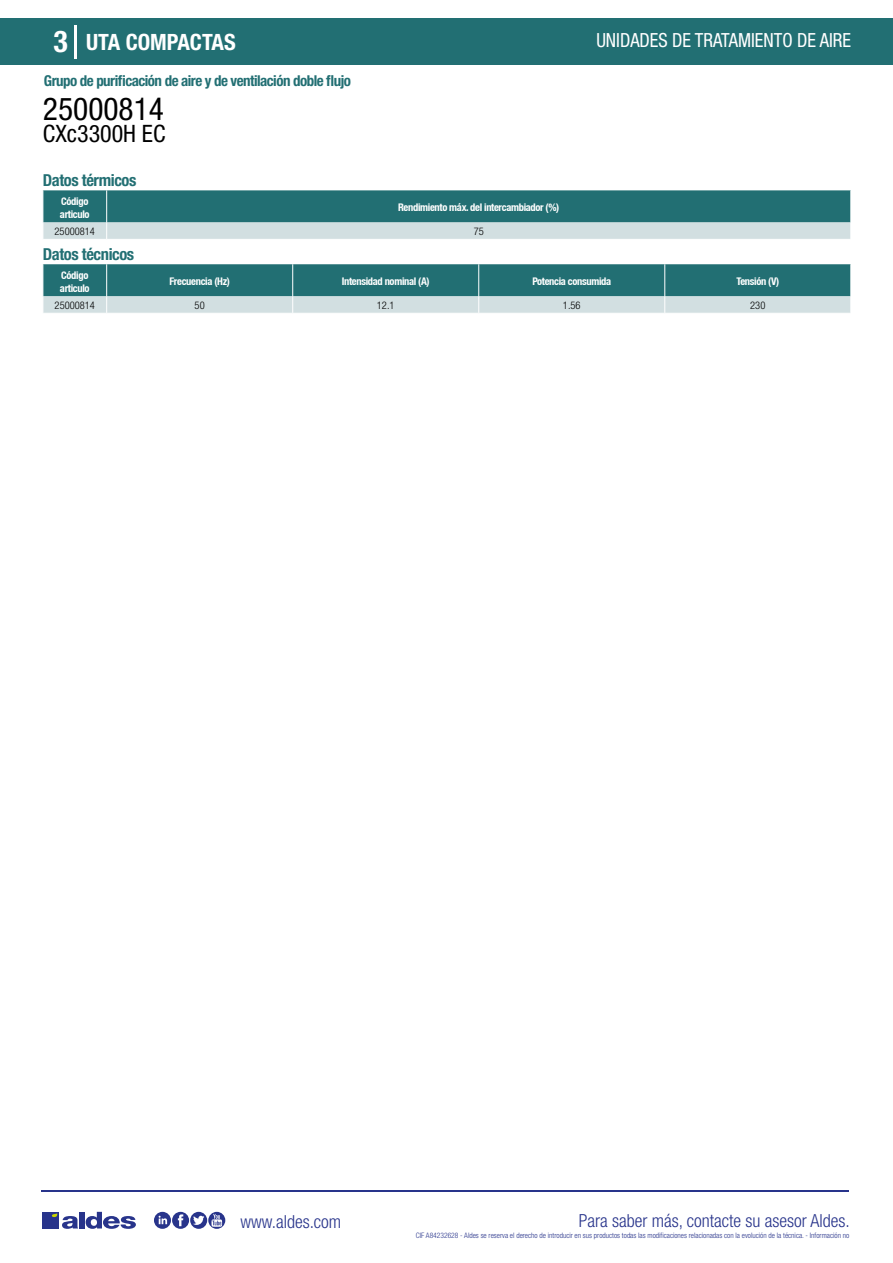
<style>
.page{position:relative;width:893px;height:1263px;background:#fff}
.page>*{position:absolute;margin:0;border:0;box-sizing:border-box;transform-origin:0 0}
.t1{font:condensed 31.5px "Helvetica Neue LT Std";color:#000}
.t2{font:700 condensed 30px "Helvetica Neue LT Std";color:#fff}
.t3{font:condensed 24px "Helvetica Neue LT Std";color:#000}
.t4{font:700 condensed 22.5px "Helvetica Neue LT Std";color:#fff}
.t5{font:condensed 19.5px "Helvetica Neue LT Std";color:#fff;scale:.95 1}
.t6{font:300 condensed 18px "Helvetica Neue";color:#28348b}
.t7{font:700 condensed 16.5px "Helvetica Neue LT Std";letter-spacing:-.025em;color:#226f73}
.t8{font:700 condensed 15px "Helvetica Neue LT Std";letter-spacing:-.035em;color:#226f73}
.t9{font:700 condensed 10.5px/13.5px "Helvetica Neue";letter-spacing:-.03em;color:#fff}
.t10{font:300 condensed 10.5px "Helvetica Neue";color:#000}
.t11{font:300 condensed 7.5px "Helvetica Neue";color:#28348b}
</style>
<div class="page">
<div style="left:0;top:18px;width:893px;height:46px;background:#226f73"></div>
<hr style="left:74px;top:25px;width:2px;height:33px;background:#fff">
<hr style="left:41px;top:1190px;width:808px;height:1px;background:#28348b">
<svg style="left:154px;top:1212px;width:71px;height:17px"></svg>
<div style="left:42px;top:1212px;width:17px;height:16px;background:#28348b"></div>
<div style="left:79px;top:1212px;width:5px;height:16px;background:#28348b"></div>
<svg style="left:86px;top:1212px;width:50px;height:17px"></svg>
<svg style="left:52px;top:1213px;width:26px;height:16px"></svg>
<svg style="left:43px;top:190px;width:808px;height:49px;background:#60969a"></svg>
<svg style="left:43px;top:264px;width:808px;height:49px;background:#61979a"></svg>
<h2 class="t2" style="left:54px;top:24px;width:16px">3</h2>
<h3 class="t4" style="left:86px;top:28px;width:151px">UTA COMPACTAS</h3>
<h3 class="t5" style="left:596px;top:29px;width:270px">UNIDADES DE TRATAMIENTO DE AIRE</h3>
<h3 class="t8" style="left:44px;top:71px;width:309px">Grupo de purificación de aire y de ventilación doble flujo</h3>
<h1 class="t1" style="left:43px;top:91px;width:122px">25000814</h1>
<h3 class="t3" style="left:43px;top:120px;width:124px">CXc3300H EC</h3>
<h3 class="t7" style="left:43px;top:170px;width:95px">Datos térmicos</h3>
<h3 class="t9" style="left:60px;top:194px;width:31px">Código articulo</h3>
<h3 class="t9" style="left:398px;top:201px;width:163px">Rendimiento máx. del intercambiador (%)</h3>
<h3 class="t10" style="left:55px;top:225px;width:42px">25000814</h3>
<h3 class="t10" style="left:474px;top:225px;width:12px">75</h3>
<h3 class="t7" style="left:43px;top:244px;width:93px">Datos técnicos</h3>
<h3 class="t9" style="left:60px;top:268px;width:31px">Código articulo</h3>
<h3 class="t9" style="left:169px;top:275px;width:62px">Frecuencia (Hz)</h3>
<h3 class="t9" style="left:342px;top:275px;width:89px">Intensidad nominal (A)</h3>
<h3 class="t9" style="left:532px;top:275px;width:80px">Potencia consumida</h3>
<h3 class="t9" style="left:736px;top:275px;width:44px">Tensión (V)</h3>
<h3 class="t10" style="left:55px;top:299px;width:42px">25000814</h3>
<h3 class="t10" style="left:195px;top:299px;width:12px">50</h3>
<h3 class="t10" style="left:377px;top:299px;width:19px">12.1</h3>
<h3 class="t10" style="left:563px;top:299px;width:19px">1.56</h3>
<h3 class="t10" style="left:750px;top:299px;width:17px">230</h3>
<h3 class="t6" style="left:240px;top:1211px;width:102px">www.aldes.com</h3>
<h3 class="t6" style="left:579px;top:1211px;width:272px">Para saber más, contacte su asesor Aldes.</h3>
<p class="t11" style="left:416px;top:1230px;width:435px">CIF A84232628 - Aldes se reserva el derecho de introducir en sus productos todas las modificaciones relacionadas con la evolución de la técnica. - Información no</p>
</div>
